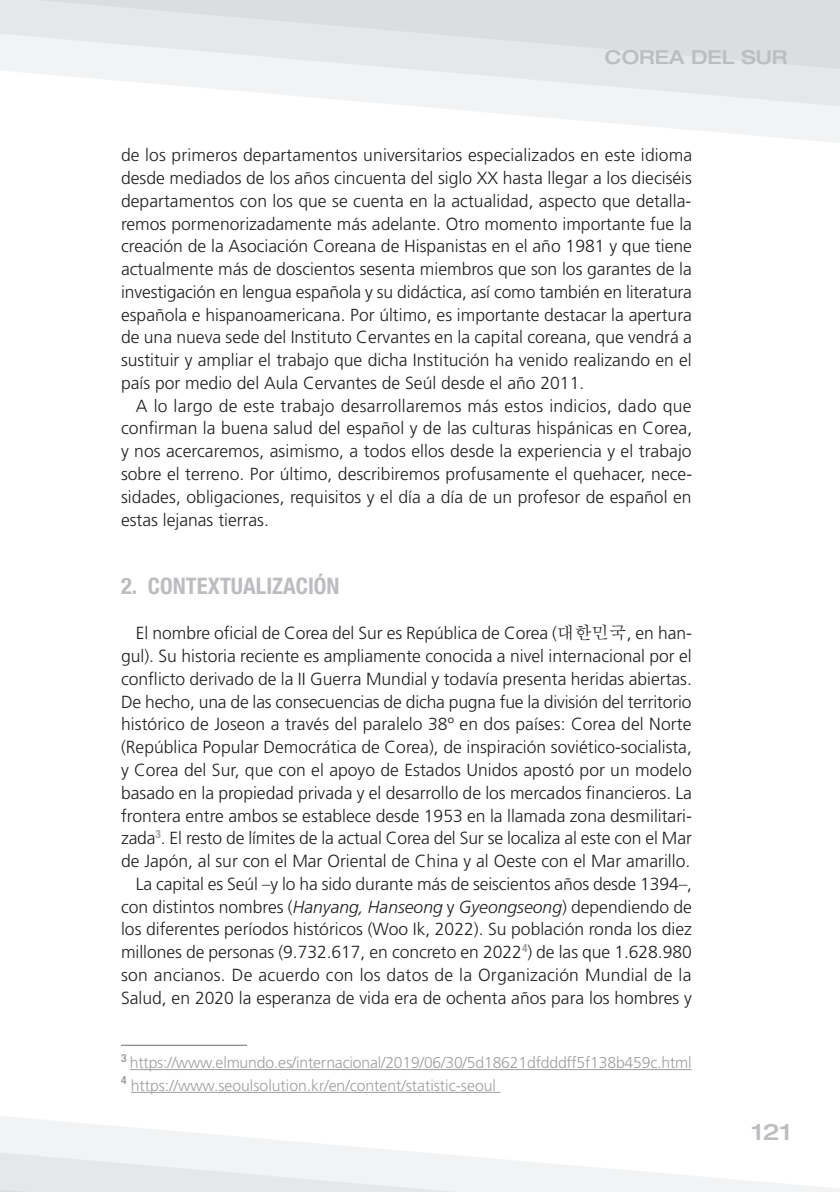
<style>
.page{position:relative;width:840px;height:1192px;background:#fff}
.page>*{position:absolute;margin:0;border:0;box-sizing:border-box;transform-origin:0 0}
.t1{font:700 condensed 22.75px "Helvetica Neue LT Std";color:#bcbdc0}
.t2{font:500 expanded 22.75px "Helvetica Neue LT Std";color:#bcbdc0}
.t3{font:500 expanded 19.25px "Helvetica Neue LT Std";color:#bcbdc0}
.t4{font:300 17.5px/22.8px "Frutiger";color:#231f20;text-align:justify}
.t5{font:300 15.75px/22.8px "Frutiger";letter-spacing:-.01em;color:#9d9fa2}
.s1{font-family:"Apple Myungjo";font-weight:400}
.s2{color:#454c52}
.s3{font-style:italic}
</style>
<div class="page">
<svg style="left:432px;top:107px;width:407px;height:36px;fill:#f4f5f6"></svg>
<svg style="left:3px;top:70px;width:836px;height:37px;fill:#f2f3f4"></svg>
<svg style="left:0;top:0;width:839px;height:70px"></svg>
<svg style="left:0;top:1116px;width:839px;height:75px"></svg>
<hr style="left:121px;top:1044px;width:126px;height:1px;background:#6c6d70">
<hr style="left:130px;top:1068px;width:561px;height:1px;background:#9d9fa2">
<hr style="left:131px;top:1091px;width:369px;height:1px;background:#9d9fa2">
<svg style="left:0;top:1150px;width:607px;height:42px"></svg>
<p class="t3" style="left:605px;top:45px;width:184px">COREA DEL SUR</p>
<p class="t4" style="left:121px;top:144px;width:572px">de los primeros departamentos universitarios especializados en este idioma desde mediados de los años cincuenta del siglo XX hasta llegar a los dieciséis departamentos con los que se cuenta en la actualidad, aspecto que detalla&shy;remos pormenorizadamente más adelante. Otro momento importante fue la creación de la Asociación Coreana de Hispanistas en el año 1981 y que tiene actualmente más de doscientos sesenta miembros que son los garantes de la investigación en lengua española y su didáctica, así como también en literatura española e hispanoamericana. Por último, es importante destacar la apertura de una nueva sede del Instituto Cervantes en la capital coreana, que vendrá a sustituir y ampliar el trabajo que dicha Institución ha venido realizando en el país por medio del Aula Cervantes de Seúl desde el año 2011.</p>
<p class="t4" style="left:121px;top:394px;width:572px;text-indent:15px">A lo largo de este trabajo desarrollaremos más estos indicios, dado que confirman la buena salud del español y de las culturas hispánicas en Corea, y nos acercaremos, asimismo, a todos ellos desde la experiencia y el trabajo sobre el terreno. Por último, describiremos profusamente el quehacer, nece&shy;sidades, obligaciones, requisitos y el día a día de un profesor de español en estas lejanas tierras.</p>
<h1 class="t1" style="left:121px;top:572px;width:220px">2. CONTEXTUALIZACIÓN</h1>
<p class="t4" style="left:121px;top:621px;width:572px;text-align:right">El nombre oficial de Corea del Sur es República de Corea (<span class="s1">대한민국</span>, en han&shy;gul). Su historia reciente es ampliamente conocida a nivel internacional por el conflicto derivado de la II Guerra Mundial y todavía presenta heridas abiertas.<br>De hecho, una de las consecuencias de dicha pugna fue la división del territorio histórico de Joseon a través del paralelo 38º en dos países: Corea del Norte (República Popular Democrática de Corea), de inspiración soviético-socialista, y Corea del Sur, que con el apoyo de Estados Unidos apostó por un modelo basado en la propiedad privada y el desarrollo de los mercados financieros. La frontera entre ambos se establece desde 1953 en la llamada zona desmilitari&shy;zada<sup>3</sup>. El resto de límites de la actual Corea del Sur se localiza al este con el Mar de Japón, al sur con el Mar Oriental de China y al Oeste con el Mar amarillo.<br>La capital es Seúl <span class="s2">–</span>y lo ha sido durante más de seiscientos años desde 1394<span class="s2">–</span>, con distintos nombres (<span class="s3">Hanyang, Hanseong</span> y <span class="s3">Gyeongseong</span>) dependiendo de los diferentes períodos históricos (Woo Ik, 2022). Su población ronda los diez millones de personas (9.732.617, en concreto en 2022<sup>4</sup>) de las que 1.628.980 son ancianos. De acuerdo con los datos de la Organización Mundial de la Salud, en 2020 la esperanza de vida era de ochenta años para los hombres y</p>
<p class="t5" style="left:121px;top:1050px;width:572px"><sup>3</sup> https://www.elmundo.es/internacional/2019/06/30/5d18621dfdddff5f138b459c.html<br><sup>4</sup> https://www.seoulsolution.kr/en/content/statistic-seoul</p>
<h1 class="t2" style="left:751px;top:1117px;width:41px">121</h1>
</div>
